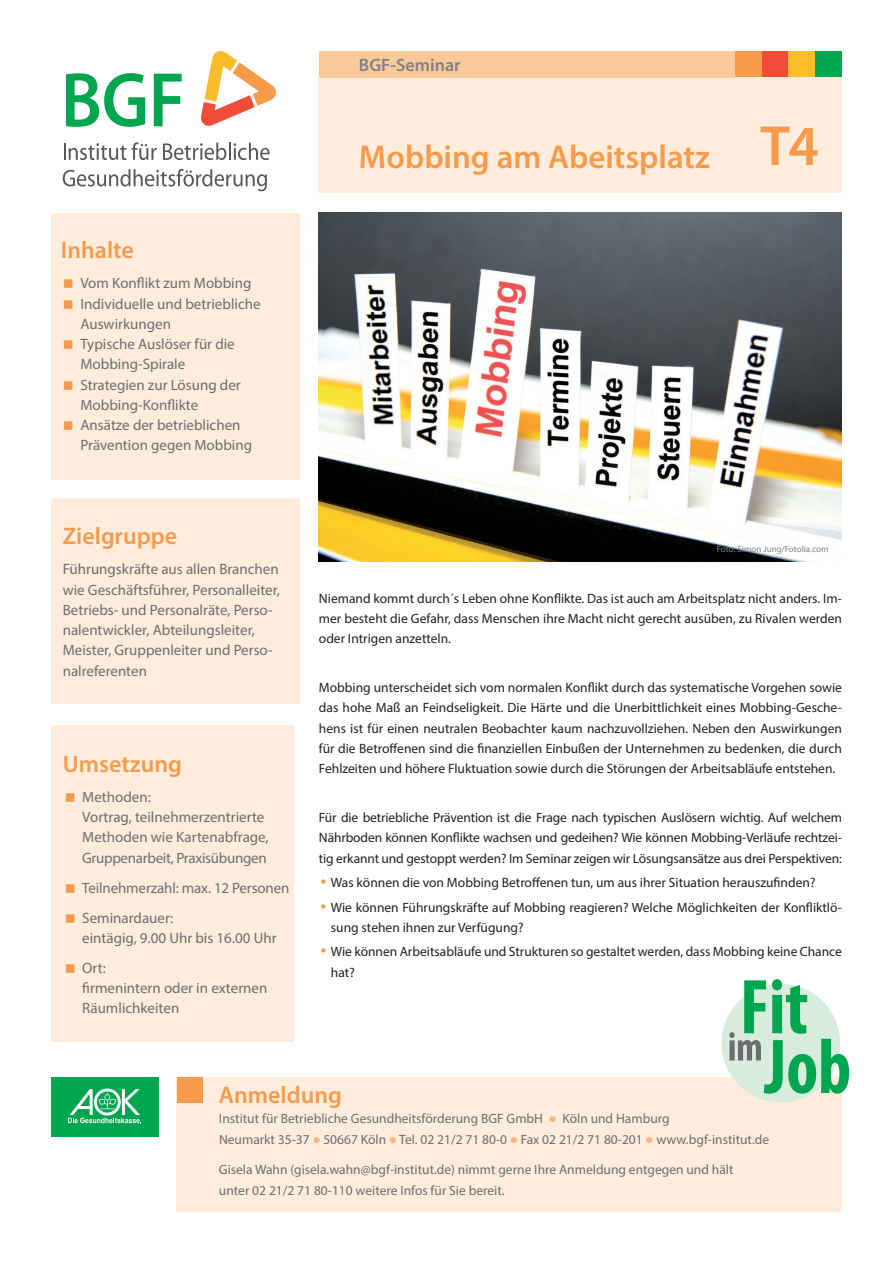
<style>
.page{position:relative;width:893px;height:1263px;background:#fff}
.page>*{position:absolute;margin:0;border:0;box-sizing:border-box;transform-origin:0 0}
.t1{font:600 57px "Myriad Pro";color:#f79a4a}
.t2{font:600 33px "Myriad Pro";color:#f79a4a}
.t3{font:600 24px "Myriad Pro";color:#f79a4a}
.t4{font:600 18px "Myriad Pro";color:#808285}
.t5{font:15px/20.2px "Myriad Pro";color:#6c6d70}
.t6{font:13.5px/20.2px "Myriad Pro";color:#231f20;text-align:justify}
.t7{font:13.5px/20.2px "Myriad Pro";color:#6c6d70}
.t8{font:9px "Myriad Pro";color:#808285}
.s1{font-size:21px;color:#f79a4a}
.s2{color:#fab57b}
</style>
<div class="page">
<img style="left:319px;top:213px;width:523px;height:349px">
<svg style="left:64px;top:143px;width:62px;height:17px"></svg>
<svg style="left:132px;top:142px;width:25px;height:18px"></svg>
<svg style="left:163px;top:143px;width:107px;height:17px"></svg>
<svg style="left:63px;top:169px;width:204px;height:22px"></svg>
<svg style="left:201px;top:51px;width:75px;height:75px"></svg>
<svg style="left:66px;top:73px;width:79px;height:54px"></svg>
<svg style="left:154px;top:74px;width:28px;height:52px"></svg>
<div style="left:815px;top:51px;width:27px;height:27px;background:#00a54f"></div>
<div style="left:788px;top:51px;width:27px;height:27px;background:#febe2a"></div>
<div style="left:762px;top:51px;width:26px;height:27px;background:#ef4c3a"></div>
<div style="left:735px;top:51px;width:27px;height:27px;background:#f79a4a"></div>
<div style="left:319px;top:78px;width:523px;height:115px;background:#feeddd"></div>
<div style="left:319px;top:51px;width:416px;height:27px;background:#fcc99b"></div>
<div style="left:177px;top:1077px;width:665px;height:135px;background:#feeddd"></div>
<div style="left:721px;top:984px;width:119px;height:118px;background:#d8ecdd;border-radius:50%"></div>
<svg style="left:729px;top:979px;width:120px;height:114px"></svg>
<div style="left:177px;top:1077px;width:25px;height:26px;background:#f79a4a"></div>
<div style="left:51px;top:1077px;width:107px;height:60px;background:#00a54f"></div>
<svg style="left:68px;top:1088px;width:73px;height:35px"></svg>
<div style="left:51px;top:498px;width:248px;height:206px;background:#feeddd"></div>
<div style="left:51px;top:725px;width:242px;height:317px;background:#feeddd"></div>
<div style="left:51px;top:213px;width:248px;height:267px;background:#feeddd"></div>
<h3 class="t3" style="left:61px;top:235px;width:74px">Inhalte</h3>
<p class="t5" style="left:80px;top:273px;width:182px">Vom Konflikt zum Mobbing<br>Individuelle und betriebliche<br>Auswirkungen<br>Typische Auslöser für die<br>Mobbing-Spirale<br>Strategien zur Lösung der<br>Mobbing-Konflikte<br>Ansätze der betrieblichen<br>Prävention gegen Mobbing</p>
<h3 class="t3" style="left:63px;top:521px;width:116px">Zielgruppe</h3>
<p class="t5" style="left:63px;top:559px;width:219px">Führungskräfte aus allen Branchen wie Geschäftsführer, Personalleiter, Betriebs- und Personalräte, Perso&shy;nalentwickler, Abteilungsleiter, Meister, Gruppenleiter und Perso&shy;nalreferenten</p>
<h3 class="t3" style="left:63px;top:748px;width:121px">Umsetzung</h3>
<p class="t5" style="left:82px;top:786px;width:188px">Methoden:<br>Vortrag, teilnehmerzentrierte<br>Methoden wie Kartenabfrage,<br>Gruppenarbeit, Praxisübungen</p>
<p class="t5" style="left:82px;top:872px;width:209px;line-height:30px">Teilnehmerzahl: max. 12 Personen<br>Seminardauer:</p>
<p class="t5" style="left:82px;top:922px;width:196px;line-height:30px">eintägig, 9.00 Uhr bis 16.00 Uhr<br>Ort:</p>
<p class="t5" style="left:82px;top:978px;width:187px">firmenintern oder in externen<br>Räumlichkeiten</p>
<h3 class="t4" style="left:359px;top:53px;width:103px">BGF-Seminar</h3>
<h2 class="t2" style="left:359px;top:136px;width:353px">Mobbing am Abeitsplatz</h2>
<h1 class="t1" style="left:760px;top:110px;width:60px">T4</h1>
<p class="t8" style="left:717px;top:543px;width:113px">Foto: Simon Jung/Fotolia.com</p>
<p class="t6" style="left:319px;top:588px;width:524px">Niemand kommt durch´s Leben ohne Konflikte. Das ist auch am Arbeitsplatz nicht anders. Im&shy;mer besteht die Gefahr, dass Menschen ihre Macht nicht gerecht ausüben, zu Rivalen werden oder Intrigen anzetteln.</p>
<p class="t6" style="left:319px;top:677px;width:525px">Mobbing unterscheidet sich vom normalen Konflikt durch das systematische Vorgehen sowie das hohe Maß an Feindseligkeit. Die Härte und die Unerbittlichkeit eines Mobbing-Gesche&shy;hens ist für einen neutralen Beobachter kaum nachzuvollziehen. Neben den Auswirkungen für die Betroffenen sind die finanziellen Einbußen der Unternehmen zu bedenken, die durch Fehlzeiten und höhere Fluktuation sowie durch die Störungen der Arbeitsabläufe entstehen.</p>
<p class="t6" style="left:319px;top:807px;width:525px">Für die betriebliche Prävention ist die Frage nach typischen Auslösern wichtig. Auf welchem Nährboden können Konflikte wachsen und gedeihen? Wie können Mobbing-Verläufe rechtzei&shy;tig erkannt und gestoppt werden? Im Seminar zeigen wir Lösungsansätze aus drei Perspektiven:</p>
<p class="t6" style="left:320px;top:872px;width:497px"><span class="s1">•</span> Was können die von Mobbing Betroffenen tun, um aus ihrer Situation herauszufinden?</p>
<p class="t6" style="left:331px;top:897px;width:512px;text-indent:-10px"><span class="s1">•</span> Wie können Führungskräfte auf Mobbing reagieren? Welche Möglichkeiten der Konfliktlö&shy;sung stehen ihnen zur Verfügung?</p>
<p class="t6" style="left:331px;top:941px;width:512px;text-indent:-10px"><span class="s1">•</span> Wie können Arbeitsabläufe und Strukturen so gestaltet werden, dass Mobbing keine Chance hat?</p>
<h3 class="t3" style="left:219px;top:1080px;width:124px">Anmeldung</h3>
<p class="t7" style="left:219px;top:1108px;width:552px">Institut für Betriebliche Gesundheitsförderung BGF GmbH <span class="s2">●</span> Köln und Hamburg<br>Neumarkt 35-37 <span class="s2">●</span> 50667 Köln <span class="s2">●</span> Tel. 02 21/2 71 80-0 <span class="s2">●</span> Fax 02 21/2 71 80-201 <span class="s2">●</span> www.bgf-institut.de</p>
<p class="t7" style="left:219px;top:1159px;width:516px">Gisela Wahn (gisela.wahn@bgf-institut.de) nimmt gerne Ihre Anmeldung entgegen und hält unter 02 21/2 71 80-110 weitere Infos für Sie bereit.</p>
</div>
